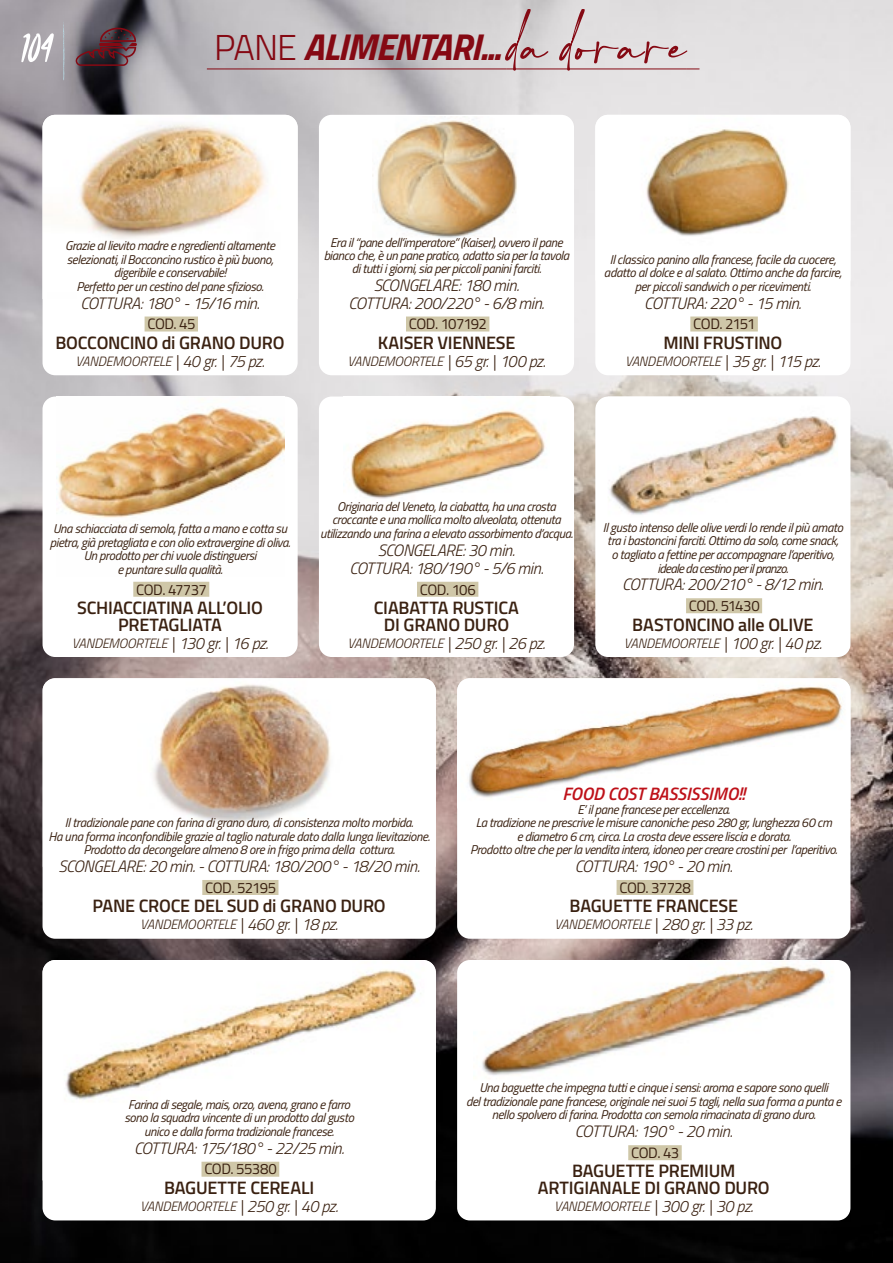
<style>
.page{position:relative;width:893px;height:1263px;background:#fff}
.page>*{position:absolute;margin:0;border:0;box-sizing:border-box;transform-origin:0 0}
.t1{font:60px "Cheddar Jack";color:#fff}
.t2{font:italic 700 37.5px "Titillium Web";letter-spacing:-.03em;color:#850913}
.t3{font:600 18px/16.5px "Titillium Web";letter-spacing:-.015em;color:#3a2111;text-align:center}
.t4{font:italic 600 18px "Titillium Web";letter-spacing:-.005em;color:#be1119}
.t5{font:italic 300 16.5px/18px "Titillium Web";letter-spacing:-.025em;color:#3a2111;text-align:center}
.t6{font:15px "Titillium Web";letter-spacing:-.04em;color:#3a2111}
.t7{font:italic 300 13.5px "Titillium Web";letter-spacing:-.02em;color:#3a2111}
.t8{font:italic 12.75px/13.5px "Titillium Web";letter-spacing:-.03em;color:#3a2111;text-align:center}
.s1{font-weight:300;font-style:normal;font-size:36px}
.s2{font-family:"Charlotte";font-weight:400;font-style:normal;font-size:66px}
.s3{font-size:16.5px}
</style>
<div class="page">
<img style="left:0;top:0;width:893px;height:1263px">
<div style="left:595px;top:115px;width:255px;height:260px;background:#fff;border-radius:13px"></div>
<img style="left:595px;top:115px;width:255px;height:121px">
<div style="left:319px;top:396px;width:255px;height:261px;background:#fff;border-radius:13px"></div>
<img style="left:350px;top:409px;width:195px;height:90px">
<div style="left:43px;top:115px;width:255px;height:260px;background:#fff;border-radius:13px"></div>
<img style="left:43px;top:115px;width:255px;height:124px">
<hr style="left:207px;top:69px;width:300px;height:1px;background:#850913">
<hr style="left:507px;top:69px;width:179px;height:1px;background:#850913">
<svg style="left:686px;top:69px;width:13px;height:1px"></svg>
<div style="left:145px;top:316px;width:53px;height:15px;background:#cfc7a8"></div>
<div style="left:690px;top:316px;width:68px;height:15px;background:#cfc7a8"></div>
<div style="left:417px;top:582px;width:61px;height:15px;background:#cfc7a8"></div>
<div style="left:319px;top:115px;width:255px;height:260px;background:#fff;border-radius:13px"></div>
<img style="left:372px;top:119px;width:145px;height:119px">
<div style="left:406px;top:316px;width:83px;height:15px;background:#cfc7a8"></div>
<svg style="left:63px;top:13px;width:2px;height:69px"></svg>
<svg style="left:76px;top:28px;width:61px;height:38px;background:#5a3a44"></svg>
<div style="left:595px;top:396px;width:255px;height:261px;background:#fff;border-radius:13px"></div>
<img style="left:608px;top:396px;width:230px;height:119px">
<div style="left:43px;top:960px;width:393px;height:260px;background:#fff;border-radius:13px"></div>
<img style="left:43px;top:960px;width:393px;height:217px">
<div style="left:457px;top:678px;width:393px;height:261px;background:#fff;border-radius:13px"></div>
<img style="left:457px;top:678px;width:393px;height:120px">
<div style="left:43px;top:678px;width:393px;height:261px;background:#fff;border-radius:13px"></div>
<img style="left:43px;top:678px;width:393px;height:145px">
<div style="left:617px;top:880px;width:76px;height:15px;background:#cfc7a8"></div>
<div style="left:202px;top:880px;width:76px;height:15px;background:#cfc7a8"></div>
<div style="left:457px;top:960px;width:393px;height:260px;background:#fff;border-radius:13px"></div>
<img style="left:482px;top:964px;width:351px;height:112px">
<div style="left:628px;top:1145px;width:54px;height:15px;background:#cfc7a8"></div>
<div style="left:201px;top:1162px;width:78px;height:15px;background:#cfc7a8"></div>
<div style="left:686px;top:598px;width:76px;height:15px;background:#cfc7a8"></div>
<div style="left:43px;top:396px;width:255px;height:261px;background:#fff;border-radius:13px"></div>
<img style="left:56px;top:407px;width:228px;height:111px">
<div style="left:133px;top:582px;width:76px;height:15px;background:#cfc7a8"></div>
<h1 class="t1" style="left:22px;top:13px;width:35px">104</h1>
<h2 class="t2" style="left:214px;top:17px;width:474px"><span class="s1">PANE</span> ALIMENTARI... <span class="s2">da dorare</span></h2>
<p class="t8" style="left:65px;top:238px;width:211px">Grazie al lievito madre e ngredienti altamente selezionati, il Bocconcino rustico è più buono, digeribile e conservabile!<br>Perfetto per un cestino del pane sfizioso.</p>
<p class="t5" style="left:80px;top:293px;width:181px">COTTURA: 180° - 15/16 min.</p>
<p class="t6" style="left:147px;top:313px;width:50px">COD. 45</p>
<h3 class="t3" style="left:55px;top:333px;width:231px">BOCCONCINO di GRANO DURO</h3>
<p class="t7" style="left:76px;top:352px;width:190px">VANDEMOORTELE <span class="s3">| 40 gr. | 75 pz.</span></p>
<p class="t8" style="left:324px;top:236px;width:247px;line-height:12.8px">Era il “pane dell’imperatore” (Kaiser), ovvero il pane bianco che, è un pane pratico, adatto sia per la tavola di tutti i giorni, sia per piccoli panini farciti.</p>
<p class="t5" style="left:349px;top:275px;width:197px">SCONGELARE: 180 min.<br>COTTURA: 200/220° - 6/8 min.</p>
<p class="t6" style="left:409px;top:313px;width:80px">COD. 107192</p>
<h3 class="t3" style="left:378px;top:333px;width:139px">KAISER VIENNESE</h3>
<p class="t7" style="left:347px;top:352px;width:200px">VANDEMOORTELE <span class="s3">| 65 gr. | 100 pz.</span></p>
<p class="t8" style="left:604px;top:252px;width:239px">Il classico panino alla francese, facile da cuocere, adatto al dolce e al salato. Ottimo anche da farcire, per piccoli sandwich o per ricevimenti.</p>
<p class="t5" style="left:644px;top:293px;width:159px">COTTURA: 220° - 15 min.</p>
<p class="t6" style="left:693px;top:313px;width:64px">COD. 2151</p>
<h3 class="t3" style="left:663px;top:333px;width:121px">MINI FRUSTINO</h3>
<p class="t7" style="left:625px;top:352px;width:197px">VANDEMOORTELE <span class="s3">| 35 gr. | 115 pz.</span></p>
<p class="t8" style="left:50px;top:522px;width:242px">Una schiacciata di semola, fatta a mano e cotta su pietra, già pretagliata e con olio extravergine di oliva.<br>Un prodotto per chi vuole distinguersi<br>e puntare sulla qualità.</p>
<p class="t6" style="left:136px;top:578px;width:72px">COD. 47737</p>
<h3 class="t3" style="left:77px;top:598px;width:187px">SCHIACCIATINA ALL’OLIO<br>PRETAGLIATA</h3>
<p class="t7" style="left:72px;top:633px;width:198px">VANDEMOORTELE <span class="s3">| 130 gr. | 16 pz.</span></p>
<p class="t8" style="left:320px;top:499px;width:254px">Originaria del Veneto, la ciabatta, ha una crosta croccante e una mollica molto alveolata, ottenuta utilizzando una farina a elevato assorbimento d’acqua.</p>
<p class="t5" style="left:349px;top:540px;width:196px">SCONGELARE: 30 min.<br>COTTURA: 180/190° - 5/6 min.</p>
<p class="t6" style="left:420px;top:578px;width:58px">COD. 106</p>
<h3 class="t3" style="left:374px;top:598px;width:147px">CIABATTA RUSTICA<br>DI GRANO DURO</h3>
<p class="t7" style="left:348px;top:633px;width:199px">VANDEMOORTELE <span class="s3">| 250 gr. | 26 pz.</span></p>
<p class="t8" style="left:603px;top:520px;width:242px">Il gusto intenso delle olive verdi lo rende il più amato tra i bastoncini farciti. Ottimo da solo, come snack, o tagliato a fettine per accompagnare l’aperitivo, ideale da cestino per il pranzo.</p>
<p class="t5" style="left:622px;top:575px;width:203px">COTTURA: 200/210° - 8/12 min.</p>
<p class="t6" style="left:689px;top:595px;width:72px">COD. 51430</p>
<h3 class="t3" style="left:632px;top:615px;width:183px">BASTONCINO alle OLIVE</h3>
<p class="t7" style="left:624px;top:633px;width:200px">VANDEMOORTELE <span class="s3">| 100 gr. | 40 pz.</span></p>
<p class="t8" style="left:49px;top:815px;width:383px">Il tradizionale pane con farina di grano duro, di consistenza molto morbida.<br>Ha una forma inconfondibile grazie al taglio naturale dato dalla lunga lievitazione.<br>Prodotto da decongelare almeno 8 ore in frigo prima della cottura.</p>
<p class="t5" style="left:58px;top:857px;width:363px">SCONGELARE: 20 min. - COTTURA: 180/200° - 18/20 min.</p>
<p class="t6" style="left:205px;top:876px;width:72px">COD. 52195</p>
<h3 class="t3" style="left:93px;top:897px;width:295px">PANE CROCE DEL SUD di GRANO DURO</h3>
<p class="t7" style="left:140px;top:915px;width:199px">VANDEMOORTELE <span class="s3">| 460 gr. | 18 pz.</span></p>
<h3 class="t4" style="left:563px;top:780px;width:184px">FOOD COST BASSISSIMO!!</h3>
<p class="t8" style="left:470px;top:802px;width:369px">E’ il pane francese per eccellenza.<br>La tradizione ne prescrive le misure canoniche: peso 280 gr, lunghezza 60 cm<br>e diametro 6 cm, circa. La crosta deve essere liscia e dorata.<br>Prodotto oltre che per la vendita intera, idoneo per creare crostini per l’aperitivo.</p>
<p class="t5" style="left:575px;top:857px;width:159px">COTTURA: 190° - 20 min.</p>
<p class="t6" style="left:619px;top:876px;width:73px">COD. 37728</p>
<h3 class="t3" style="left:570px;top:897px;width:170px">BAGUETTE FRANCESE</h3>
<p class="t7" style="left:555px;top:915px;width:200px">VANDEMOORTELE <span class="s3">| 280 gr. | 33 pz.</span></p>
<p class="t8" style="left:124px;top:1097px;width:231px">Farina di segale, mais, orzo, avena, grano e farro sono la squadra vincente di un prodotto dal gusto unico e dalla forma tradizionale francese.</p>
<p class="t5" style="left:134px;top:1138px;width:212px">COTTURA: 175/180° - 22/25 min.</p>
<p class="t6" style="left:204px;top:1158px;width:74px">COD. 55380</p>
<h3 class="t3" style="left:164px;top:1178px;width:152px">BAGUETTE CEREALI</h3>
<p class="t7" style="left:140px;top:1197px;width:199px">VANDEMOORTELE <span class="s3">| 250 gr. | 40 pz.</span></p>
<p class="t8" style="left:466px;top:1080px;width:377px">Una baguette che impegna tutti e cinque i sensi: aroma e sapore sono quelli<br>del tradizionale pane francese, originale nei suoi 5 tagli, nella sua forma a punta e nello spolvero di farina. Prodotta con semola rimacinata di grano duro.</p>
<p class="t5" style="left:575px;top:1122px;width:159px">COTTURA: 190° - 20 min.</p>
<p class="t6" style="left:631px;top:1142px;width:50px">COD. 43</p>
<h3 class="t3" style="left:538px;top:1162px;width:233px">BAGUETTE PREMIUM<br>ARTIGIANALE DI GRANO DURO</h3>
<p class="t7" style="left:554px;top:1197px;width:200px">VANDEMOORTELE <span class="s3">| 300 gr. | 30 pz.</span></p>
</div>
